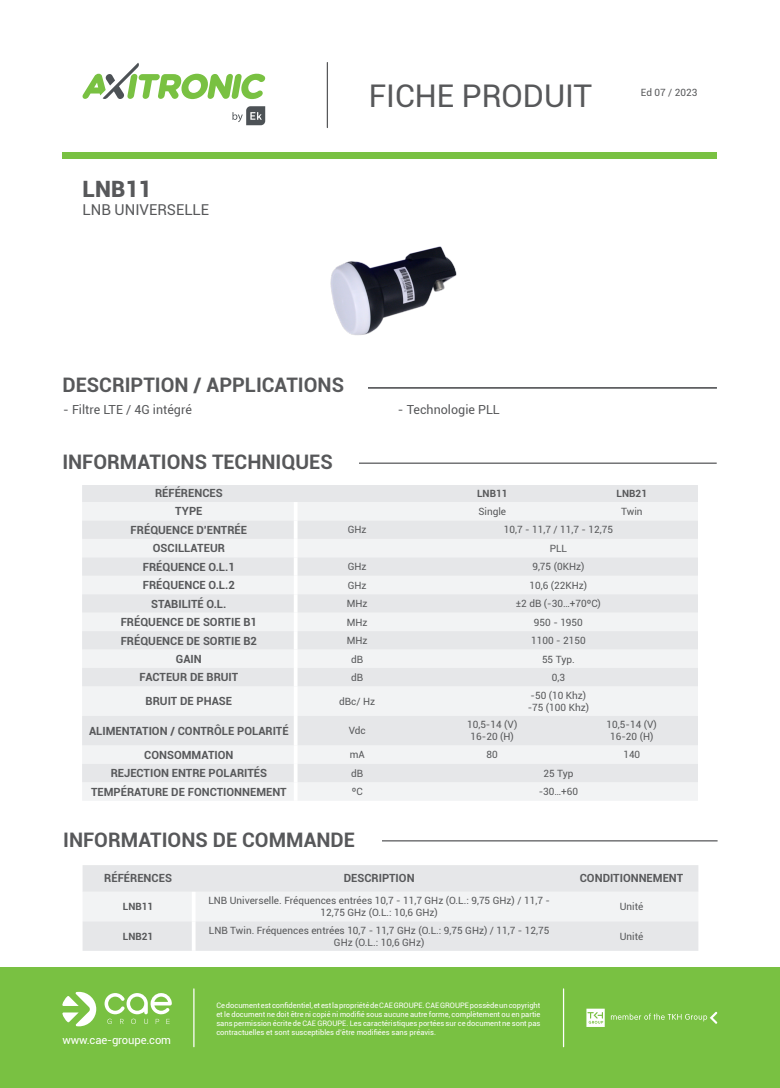
<style>
.page{position:relative;width:780px;height:1088px;background:#fff}
.page>*{position:absolute;margin:0;border:0;box-sizing:border-box;transform-origin:0 0}
.t1{font:31.25px "Roboto";color:#57585a}
.RÉFÉRENCE_-_gris{font:900 22.5px "Roboto";color:#57585a}
.Titre_-_gris{font:700 20px "Roboto";color:#57585a}
.Désignation_-_gris{font:15px "Roboto";color:#57585a}
.Désignation_-_gris-2{font:12.5px "Roboto";color:#57585a}
.Titre_tableau_-_gris{font:700 11.25px "Roboto";color:#57585a}
.Texte_tableau_-_gris{font:700 11.25px "Roboto";color:#57585a}
.t2{font:11.25px "Roboto";letter-spacing:-.015em;color:#fff}
.Texte_tableau_-_gris-2{font:10px/12px "Roboto";color:#57585a;text-align:center}
.Texte_tableau_-_gris-3{font:700 10px "Roboto";color:#57585a}
.t3{font:7.5px/9px "Roboto";color:#fff;text-align:justify}
</style>
<div class="page">
<hr style="left:82px;top:387px;width:634px;height:1px;background:#57585a">
<div style="left:63px;top:377px;width:305px;height:18px;background:#fff"></div>
<img style="left:330px;top:246px;width:126px;height:89px">
<hr style="left:82px;top:462px;width:634px;height:2px;background:#57585a">
<div style="left:62px;top:454px;width:296px;height:15px;background:#fff"></div>
<div style="left:82px;top:485px;width:616px;height:17px;background:#e6e7e9"></div>
<div style="left:82px;top:502px;width:616px;height:299px;background:#f2f3f4"></div>
<svg style="left:82px;top:520px;width:616px;height:262px;fill:#e6e7e9"></svg>
<hr style="left:294px;top:502px;width:3px;height:18px;background:#fff">
<hr style="left:294px;top:520px;width:3px;height:19px;background:#fff">
<hr style="left:294px;top:539px;width:3px;height:18px;background:#fff">
<hr style="left:294px;top:557px;width:3px;height:19px;background:#fff">
<hr style="left:294px;top:576px;width:3px;height:18px;background:#fff">
<hr style="left:294px;top:594px;width:3px;height:19px;background:#fff">
<hr style="left:294px;top:613px;width:3px;height:18px;background:#fff">
<hr style="left:294px;top:631px;width:3px;height:18px;background:#fff">
<hr style="left:294px;top:649px;width:3px;height:19px;background:#fff">
<hr style="left:294px;top:668px;width:3px;height:18px;background:#fff">
<hr style="left:294px;top:686px;width:3px;height:30px;background:#fff">
<hr style="left:294px;top:716px;width:3px;height:29px;background:#fff">
<hr style="left:294px;top:745px;width:3px;height:19px;background:#fff">
<hr style="left:294px;top:764px;width:3px;height:18px;background:#fff">
<hr style="left:294px;top:782px;width:3px;height:19px;background:#fff">
<hr style="left:83px;top:840px;width:634px;height:1px;background:#57585a">
<div style="left:63px;top:832px;width:319px;height:15px;background:#fff"></div>
<svg style="left:83px;top:865px;width:615px;height:86px"></svg>
<hr style="left:192px;top:892px;width:3px;height:29px;background:#fff">
<hr style="left:192px;top:921px;width:3px;height:30px;background:#fff">
<div style="left:0;top:967px;width:780px;height:121px;background:#79c142"></div>
<hr style="left:193px;top:989px;width:1px;height:58px;background:#fff">
<hr style="left:563px;top:989px;width:1px;height:58px;background:#fff">
<div style="left:63px;top:152px;width:654px;height:6px;background:#79c142"></div>
<hr style="left:327px;top:63px;width:1px;height:65px;background:#57585a">
<svg style="left:611px;top:1012px;width:106px;height:12px"></svg>
<svg style="left:586px;top:1008px;width:18px;height:19px"></svg>
<svg style="left:104px;top:993px;width:68px;height:31px"></svg>
<svg style="left:62px;top:992px;width:34px;height:34px"></svg>
<svg style="left:82px;top:63px;width:183px;height:36px"></svg>
<svg style="left:232px;top:106px;width:33px;height:19px"></svg>
<p class="RÉFÉRENCE_-_gris" style="left:82px;top:173px;width:70px">LNB11</p>
<p class="Désignation_-_gris" style="left:82px;top:200px;width:128px">LNB UNIVERSELLE</p>
<h1 class="t1" style="left:369px;top:74px;width:225px">FICHE PRODUIT</h1>
<p class="Texte_tableau_-_gris-2" style="left:641px;top:86px;width:58px">Ed 07 / 2023</p>
<p class="Titre_-_gris" style="left:63px;top:370px;width:283px">DESCRIPTION / APPLICATIONS</p>
<p class="Désignation_-_gris-2" style="left:63px;top:400px;width:130px">- Filtre LTE / 4G intégré</p>
<p class="Désignation_-_gris-2" style="left:398px;top:400px;width:103px">- Technologie PLL</p>
<p class="Titre_-_gris" style="left:62px;top:448px;width:272px">INFORMATIONS TECHNIQUES</p>
<p class="Texte_tableau_-_gris" style="left:155px;top:485px;width:69px">RÉFÉRENCES</p>
<p class="Texte_tableau_-_gris-3" style="left:477px;top:486px;width:32px">LNB11</p>
<p class="Texte_tableau_-_gris-3" style="left:616px;top:486px;width:32px">LNB21</p>
<p class="Titre_tableau_-_gris" style="left:175px;top:503px;width:29px">TYPE</p>
<p class="Texte_tableau_-_gris-2" style="left:478px;top:505px;width:29px">Single</p>
<p class="Texte_tableau_-_gris-2" style="left:621px;top:505px;width:23px">Twin</p>
<p class="Titre_tableau_-_gris" style="left:131px;top:522px;width:118px">FRÉQUENCE D’ENTRÉE</p>
<p class="Texte_tableau_-_gris-2" style="left:348px;top:523px;width:20px">GHz</p>
<p class="Texte_tableau_-_gris-2" style="left:504px;top:523px;width:111px">10,7 - 11,7 / 11,7 - 12,75</p>
<p class="Titre_tableau_-_gris" style="left:153px;top:540px;width:74px">OSCILLATEUR</p>
<p class="Texte_tableau_-_gris-2" style="left:549px;top:542px;width:19px">PLL</p>
<p class="Titre_tableau_-_gris" style="left:143px;top:559px;width:94px">FRÉQUENCE O.L.1</p>
<p class="Texte_tableau_-_gris-2" style="left:348px;top:560px;width:20px">GHz</p>
<p class="Texte_tableau_-_gris-2" style="left:532px;top:560px;width:54px">9,75 (0KHz)</p>
<p class="Titre_tableau_-_gris" style="left:143px;top:577px;width:94px">FRÉQUENCE O.L.2</p>
<p class="Texte_tableau_-_gris-2" style="left:348px;top:579px;width:20px">GHz</p>
<p class="Texte_tableau_-_gris-2" style="left:529px;top:579px;width:59px">10,6 (22KHz)</p>
<p class="Titre_tableau_-_gris" style="left:151px;top:596px;width:77px">STABILITÉ O.L.</p>
<p class="Texte_tableau_-_gris-2" style="left:347px;top:597px;width:22px">MHz</p>
<p class="Texte_tableau_-_gris-2" style="left:516px;top:597px;width:86px">±2 dB (-30…+70ºC)</p>
<p class="Titre_tableau_-_gris" style="left:121px;top:614px;width:138px">FRÉQUENCE DE SORTIE B1</p>
<p class="Texte_tableau_-_gris-2" style="left:347px;top:616px;width:22px">MHz</p>
<p class="Texte_tableau_-_gris-2" style="left:534px;top:616px;width:50px">950 - 1950</p>
<p class="Titre_tableau_-_gris" style="left:121px;top:632px;width:138px">FRÉQUENCE DE SORTIE B2</p>
<p class="Texte_tableau_-_gris-2" style="left:347px;top:634px;width:22px">MHz</p>
<p class="Texte_tableau_-_gris-2" style="left:531px;top:634px;width:56px">1100 - 2150</p>
<p class="Titre_tableau_-_gris" style="left:176px;top:651px;width:27px">GAIN</p>
<p class="Texte_tableau_-_gris-2" style="left:351px;top:652px;width:14px">dB</p>
<p class="Texte_tableau_-_gris-2" style="left:542px;top:652px;width:34px">55 Typ.</p>
<p class="Titre_tableau_-_gris" style="left:139px;top:669px;width:100px">FACTEUR DE BRUIT</p>
<p class="Texte_tableau_-_gris-2" style="left:351px;top:671px;width:14px">dB</p>
<p class="Texte_tableau_-_gris-2" style="left:551px;top:671px;width:15px">0,3</p>
<p class="Titre_tableau_-_gris" style="left:146px;top:693px;width:88px">BRUIT DE PHASE</p>
<p class="Texte_tableau_-_gris-2" style="left:339px;top:695px;width:37px">dBc/ Hz</p>
<p class="Texte_tableau_-_gris-2" style="left:530px;top:689px;width:57px">-50 (10 Khz)</p>
<p class="Texte_tableau_-_gris-2" style="left:527px;top:701px;width:63px">-75 (100 Khz)</p>
<p class="Titre_tableau_-_gris" style="left:89px;top:723px;width:201px">ALIMENTATION / CONTRÔLE POLARITÉ</p>
<p class="Texte_tableau_-_gris-2" style="left:349px;top:724px;width:19px">Vdc</p>
<p class="Texte_tableau_-_gris-2" style="left:467px;top:718px;width:52px">10,5-14 (V)</p>
<p class="Texte_tableau_-_gris-2" style="left:470px;top:730px;width:45px">16-20 (H)</p>
<p class="Texte_tableau_-_gris-2" style="left:606px;top:718px;width:52px">10,5-14 (V)</p>
<p class="Texte_tableau_-_gris-2" style="left:610px;top:730px;width:45px">16-20 (H)</p>
<p class="Titre_tableau_-_gris" style="left:144px;top:747px;width:91px">CONSOMMATION</p>
<p class="Texte_tableau_-_gris-2" style="left:350px;top:748px;width:17px">mA</p>
<p class="Texte_tableau_-_gris-2" style="left:486px;top:748px;width:13px">80</p>
<p class="Texte_tableau_-_gris-2" style="left:623px;top:748px;width:18px">140</p>
<p class="Titre_tableau_-_gris" style="left:111px;top:765px;width:158px">REJECTION ENTRE POLARITÉS</p>
<p class="Texte_tableau_-_gris-2" style="left:351px;top:767px;width:14px">dB</p>
<p class="Texte_tableau_-_gris-2" style="left:543px;top:767px;width:32px">25 Typ</p>
<p class="Titre_tableau_-_gris" style="left:91px;top:784px;width:197px">TEMPÉRATURE DE FONCTIONNEMENT</p>
<p class="Texte_tableau_-_gris-2" style="left:352px;top:785px;width:12px">ºC</p>
<p class="Texte_tableau_-_gris-2" style="left:538px;top:785px;width:41px">-30…+60</p>
<p class="Titre_-_gris" style="left:63px;top:825px;width:293px">INFORMATIONS DE COMMANDE</p>
<p class="Texte_tableau_-_gris" style="left:104px;top:870px;width:69px">RÉFÉRENCES</p>
<p class="Texte_tableau_-_gris" style="left:343px;top:870px;width:72px">DESCRIPTION</p>
<p class="Texte_tableau_-_gris" style="left:579px;top:870px;width:105px">CONDITIONNEMENT</p>
<p class="Texte_tableau_-_gris-3" style="left:123px;top:900px;width:32px">LNB11</p>
<p class="Texte_tableau_-_gris-2" style="left:208px;top:894px;width:343px">LNB Universelle. Fréquences entrées 10,7 - 11,7 GHz (O.L.: 9,75 GHz) / 11,7 -<br>12,75 GHz (O.L.: 10,6 GHz)</p>
<p class="Texte_tableau_-_gris-2" style="left:619px;top:900px;width:25px">Unité</p>
<p class="Texte_tableau_-_gris-3" style="left:123px;top:929px;width:32px">LNB21</p>
<p class="Texte_tableau_-_gris-2" style="left:209px;top:924px;width:342px">LNB Twin. Fréquences entrées 10,7 - 11,7 GHz (O.L.: 9,75 GHz) / 11,7 - 12,75<br>GHz (O.L.: 10,6 GHz)</p>
<p class="Texte_tableau_-_gris-2" style="left:619px;top:930px;width:25px">Unité</p>
<p class="t2" style="left:62px;top:1032px;width:110px">www.cae-groupe.com</p>
<p class="t3" style="left:216px;top:1001px;width:325px">Ce document est confidentiel, et est la propriété de CAE GROUPE. CAE GROUPE possède un copyright et le document ne doit être ni copié ni modifié sous aucune autre forme, complètement ou en partie sans permission écrite de CAE GROUPE. Les caractéristiques portées sur ce document ne sont pas contractuelles et sont susceptibles d’être modifiées sans préavis.</p>
</div>
